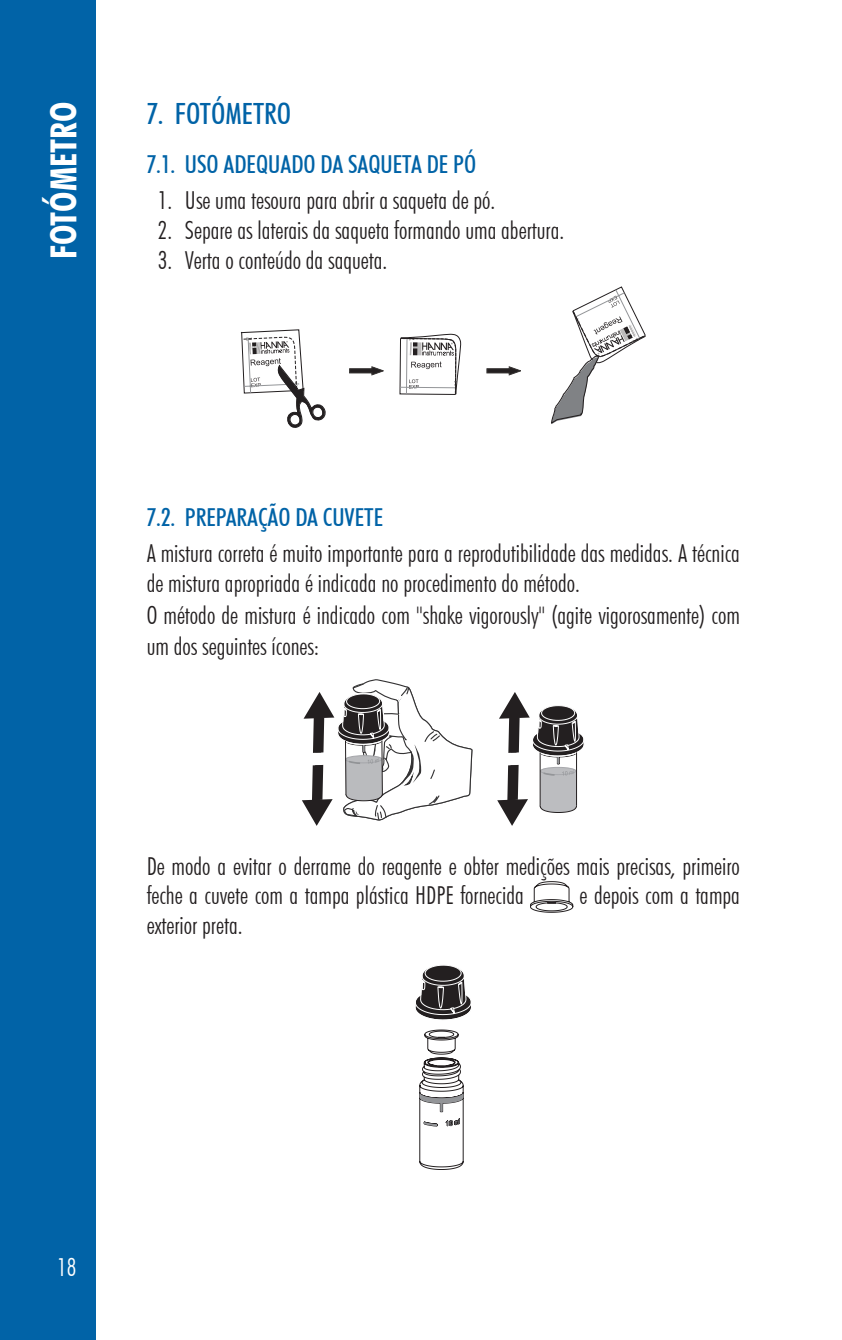
<style>
.page{position:relative;width:842px;height:1340px;background:#fff}
.page>*{position:absolute;margin:0;border:0;box-sizing:border-box;transform-origin:0 0}
.t1{font:700 condensed 36px "Futura BT";color:#fff}
.t2{font:500 condensed 29.25px "Futura BT";color:#0163a7}
.t3{font:300 condensed 24.75px/30.8px "Futura BT";color:#231f20}
.t4{font:500 condensed 24.75px "Futura BT";color:#0163a7}
.t5{font:300 condensed 24.75px "Futura BT";color:#fff}
</style>
<div class="page">
<div style="left:0;top:0;width:96px;height:1339px;background:#0163a7"></div>
<svg style="left:551px;top:286px;width:95px;height:138px"></svg>
<svg style="left:349px;top:366px;width:35px;height:9px"></svg>
<svg style="left:487px;top:366px;width:34px;height:9px"></svg>
<svg style="left:399px;top:334px;width:63px;height:61px"></svg>
<svg style="left:241px;top:329px;width:85px;height:99px"></svg>
<svg style="left:302px;top:679px;width:170px;height:147px"></svg>
<svg style="left:497px;top:692px;width:87px;height:134px"></svg>
<hr style="left:540px;top:752px;width:1px;height:53px;background:#231f20">
<hr style="left:576px;top:752px;width:1px;height:53px;background:#231f20">
<svg style="left:530px;top:881px;width:43px;height:31px"></svg>
<svg style="left:415px;top:965px;width:56px;height:55px"></svg>
<svg style="left:419px;top:1029px;width:45px;height:140px"></svg>
<h1 class="t1" style="left:42px;top:259px;width:159px;rotate:-90deg">FOTÓMETRO</h1>
<p class="t2" style="left:147px;top:96px;width:146px">7. FOTÓMETRO</p>
<p class="t4" style="left:147px;top:149px;width:331px">7.1. USO ADEQUADO DA SAQUETA DE PÓ</p>
<p class="t3" style="left:158px;top:185px;width:339px">1. Use uma tesoura para abrir a saqueta de pó.</p>
<p class="t3" style="left:158px;top:214px;width:408px">2. Separe as laterais da saqueta formando uma abertura.</p>
<p class="t3" style="left:158px;top:244px;width:231px">3. Verta o conteúdo da saqueta.</p>
<p class="t4" style="left:147px;top:502px;width:238px">7.2. PREPARAÇÃO DA CUVETE</p>
<p class="t3" style="left:147px;top:538px;width:595px">A mistura correta é muito importante para a reprodutibilidade das medidas. A técnica de mistura apropriada é indicada no procedimento do método.<br>O método de mistura é indicado com "shake vigorously" (agite vigorosamente) com um dos seguintes ícones:</p>
<p class="t3" style="left:147px;top:850px;width:595px;line-height:29.7px">De modo a evitar o derrame do reagente e obter medições mais precisas, primeiro feche a cuvete com a tampa plástica HDPE fornecida</p>
<p class="t3" style="left:579px;top:880px;width:162px">e depois com a tampa</p>
<p class="t3" style="left:147px;top:909px;width:97px">exterior preta.</p>
<p class="t5" style="left:57px;top:1252px;width:21px">18</p>
</div>
